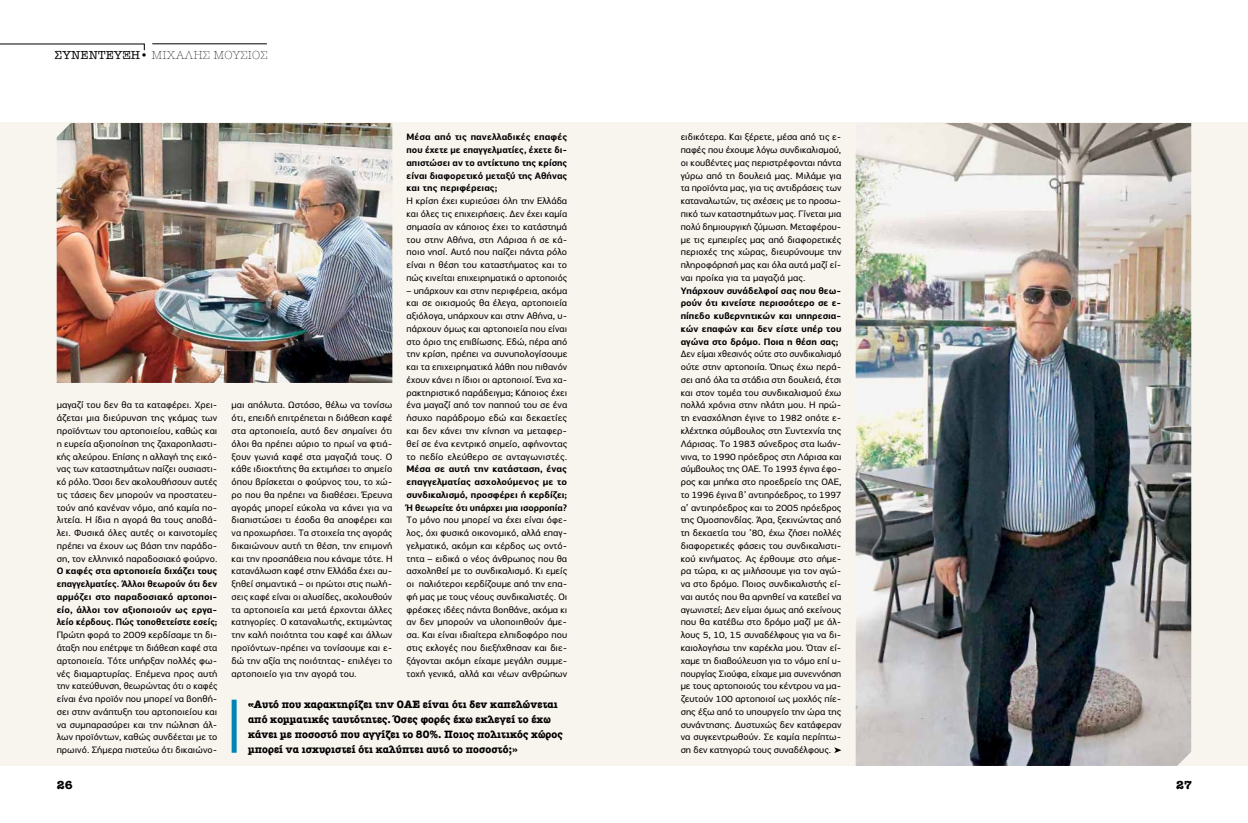
<style>
.page{position:relative;width:1248px;height:823px;background:#fff}
.page>*{position:absolute;margin:0;border:0;box-sizing:border-box;transform-origin:0 0}
.t1{font:300 12px "American Typewriter";letter-spacing:.01em;color:#000}
.t2{font:800 12px "American Typewriter";color:#000}
.t3{font:800 11px/15px "American Typewriter";letter-spacing:.01em;color:#000;scale:.94 1}
.t4{font:9.5px/12.7px "PRC Fidelity";letter-spacing:.005em;color:#000;text-align:justify}
.t5{font:9.5px/12.8px "PRC Fidelity";letter-spacing:.005em;color:#000;text-align:justify;scale:.95 1}
.t6{font:700 9.5px/12.8px "PRC Fidelity";color:#000;text-align:justify}
.s1{font-weight:500}
.s2{color:#ec008c}
</style>
<div class="page">
<div style="left:0;top:123px;width:1247px;height:642px;background:#f8f4ee"></div>
<img style="left:855px;top:123px;width:336px;height:642px">
<img style="left:57px;top:123px;width:335px;height:259px">
<svg style="left:0;top:43px;width:145px;height:8px"></svg>
<hr style="left:152px;top:44px;width:115px;height:1px;background:#000">
<div style="left:231px;top:699px;width:5px;height:53px;background:#0084b6"></div>
<svg style="left:834px;top:747px;width:7px;height:5px"></svg>
<p class="t1" style="left:55px;top:49px;width:214px"><span class="s1">συνεντευξη•</span> μιχαλησ μουσιοσ</p>
<p class="t4" style="left:57px;top:398px;width:162px">μαγαζί του δεν θα τα καταφέρει. Χρει&shy;άζεται μια διεύρυνση της γκάμας των προϊόντων του αρτοποιείου, καθώς και η ευρεία αξιοποίηση της ζαχαροπλαστι&shy;κής αλεύρου. Επίσης η αλλαγή της εικό&shy;νας των καταστημάτων παίζει ουσιαστι&shy;κό ρόλο. Όσοι δεν ακολουθήσουν αυτές τις τάσεις δεν μπορούν να προστατευ&shy;τούν από κανέναν νόμο, από καμία πο&shy;λιτεία. Η ίδια η αγορά θα τους αποβά&shy;λει. Φυσικά όλες αυτές οι καινοτομίες πρέπει να έχουν ως βάση την παράδο&shy;ση, τον ελληνικό παραδοσιακό φούρνο.</p>
<p class="t6" style="left:57px;top:564px;width:162px">Ο καφές στα αρτοποιεία διχάζει τους επαγγελματίες. Άλλοι θεωρούν ότι δεν αρμόζει στο παραδοσιακό αρτοποι&shy;είο, άλλοι τον αξιοποιούν ως εργα&shy;λείο κέρδους. Πώς τοποθετείστε εσείς;</p>
<p class="t4" style="left:57px;top:628px;width:162px">Πρώτη φορά το 2009 κερδίσαμε τη δι&shy;άταξη που επέτρψε τη διάθεση καφέ στα αρτοποιεία. Τότε υπήρξαν πολλές φω&shy;νές διαμαρτυρίας. Επέμενα προς αυτή την κατεύθυνση, θεωρώντας ότι ο καφές είναι ένα προϊόν που μπορεί να βοηθή&shy;σει στην ανάπτυξη του αρτοποιείου και να συμπαρασύρει και την πώληση άλ&shy;λων προϊόντων, καθώς συνδέεται με το πρωινό. Σήμερα πιστεύω ότι δικαιώνο-</p>
<p class="t4" style="left:231px;top:398px;width:162px">μαι απόλυτα. Ωστόσο, θέλω να τονίσω ότι, επειδή επιτρέπεται η διάθεση καφέ στα αρτοποιεία, αυτό δεν σημαίνει ότι όλοι θα πρέπει αύριο το πρωί να φτιά&shy;ξουν γωνιά καφέ στα μαγαζιά τους. Ο κάθε ιδιοκτήτης θα εκτιμήσει το σημείο όπου βρίσκεται ο φούρνος του, το χώ&shy;ρο που θα πρέπει να διαθέσει. Έρευνα αγοράς μπορεί εύκολα να κάνει για να διαπιστώσει τι έσοδα θα αποφέρει και να προχωρήσει. Τα στοιχεία της αγοράς δικαιώνουν αυτή τη θέση, την επιμονή και την προσπάθεια που κάναμε τότε. Η κατανάλωση καφέ στην Ελλάδα έχει αυ&shy;ξηθεί σημαντικά – οι πρώτοι στις πωλή&shy;σεις καφέ είναι οι αλυσίδες, ακολουθούν τα αρτοποιεία και μετά έρχονται άλλες κατηγορίες<span class="s2">.</span> Ο καταναλωτής, εκτιμώντας την καλή ποιότητα του καφέ και άλλων προϊόντων-πρέπει να τονίσουμε και ε&shy;δώ την αξία της ποιότητας- επιλέγει το αρτοποιείο για την αγορά του.</p>
<p class="t6" style="left:406px;top:131px;width:162px">Μέσα από τις πανελλαδικές επαφές που έχετε με επαγγελματίες, έχετε δι&shy;απιστώσει αν το αντίκτυπο της κρίσης είναι διαφορετικό μεταξύ της Αθήνας και της περιφέρειας;</p>
<p class="t4" style="left:406px;top:194px;width:162px">Η κρίση έχει κυριεύσει όλη την Ελλάδα και όλες τις επιχειρήσεις. Δεν έχει καμία σημασία αν κάποιος έχει το κατάστημά του στην Αθήνα, στη Λάρισα ή σε κά&shy;ποιο νησί. Αυτό που παίζει πάντα ρόλο είναι η θέση του καταστήματος και το πώς κινείται επιχειρηματικά ο αρτοποιός</p>
<p class="t4" style="left:406px;top:284px;width:162px">– υπάρχουν και στην περιφέρεια, ακόμα και σε οικισμούς θα έλεγα, αρτοποιεία αξιόλογα, υπάρχουν και στην Αθήνα, υ&shy;πάρχουν όμως και αρτοποιεία που είναι στο όριο της επιβίωσης. Εδώ, πέρα από την κρίση, πρέπει να συνυπολογίσουμε και τα επιχειρηματικά λάθη που πιθανόν έχουν κάνει η ίδιοι οι αρτοποιοί. Ένα χα&shy;ρακτηριστικό παράδειγμα; Kάποιος έχει ένα μαγαζί από τον παππού του σε ένα ήσυχο παράδρομο εδώ και δεκαετίες και δεν κάνει την κίνηση να μεταφερ&shy;θεί σε ένα κεντρικό σημείο, αφήνοντας το πεδίο ελεύθερο σε ανταγωνιστές.</p>
<p class="t6" style="left:406px;top:462px;width:162px">Μέσα σε αυτή την κατάσταση, ένας επαγγελματίας ασχολούμενος με το συνδικαλισμό, προσφέρει ή κερδίζει; Ή θεωρείτε ότι υπάρχει μια ισορροπία?</p>
<p class="t4" style="left:406px;top:513px;width:162px">Το μόνο που μπορεί να έχει είναι όφε&shy;λος, όχι φυσικά οικονομικό, αλλά επαγ&shy;γελματικό, ακόμη και κέρδος ως οντό&shy;τητα – ειδικά ο νέος άνθρωπος που θα ασχοληθεί με το συνδικαλισμό. Κι εμείς οι παλιότεροι κερδίζουμε από την επα&shy;φή μας με τους νέους συνδικαλιστές. Οι φρέσκες ιδέες πάντα βοηθάνε, ακόμα κι αν δεν μπορούν να υλοποιηθούν άμε&shy;σα. Και είναι ιδιαίτερα ελπιδοφόρο που στις εκλογές που διεξήχθησαν και διε&shy;ξάγονται ακόμη είχαμε μεγάλη συμμε&shy;τοχή γενικά, αλλά και νέων ανθρώπων</p>
<p class="t3" style="left:248px;top:696px;width:336px">«Αυτό που χαρακτηρίζει την ΟΑΕ είναι ότι δεν καπελώνεται από κομματικές ταυτότητες. Όσες φορές έχω εκλεγεί το έχω κάνει με ποσοστό που αγγίζει το 80%. Ποιος πολιτικός χώρος μπορεί να ισχυριστεί ότι καλύπτει αυτό το ποσοστό;»</p>
<p class="t4" style="left:680px;top:131px;width:162px">ειδικότερα. Και ξέρετε, μέσα από τις ε&shy;παφές που έχουμε λόγω συνδικαλισμού, οι κουβέντες μας περιστρέφονται πάντα γύρω από τη δουλειά μας. Μιλάμε για τα προϊόντα μας, για τις αντιδράσεις των καταναλωτών, τις σχέσεις με το προσω&shy;πικό των καταστημάτων μας. Γίνεται μια πολύ δημιουργική ζύμωση. Μεταφέρου&shy;με τις εμπειρίες μας από διαφορετικές περιοχές της χώρας, διευρύνουμε την πληροφόρησή μας και όλα αυτά μαζί εί&shy;ναι προίκα για τα μαγαζιά μας.</p>
<p class="t6" style="left:680px;top:284px;width:162px">Υπάρχουν συνάδελφοί σας που θεω&shy;ρούν ότι κινείστε περισσότερο σε ε&shy;πίπεδο κυβερνητικών και υπηρεσια&shy;κών επαφών και δεν είστε υπέρ του αγώνα στο δρόμο. Ποια η θέση σας;</p>
<p class="t5" style="left:680px;top:347px;width:171px">Δεν είμαι χθεσινός ούτε στο συνδικαλισμό ούτε στην αρτοποιία. Όπως έχω περά&shy;σει από όλα τα στάδια στη δουλειά, έτσι και στον τομέα του συνδικαλισμού έχω πολλά χρόνια στην πλάτη μου. Η πρώ&shy;τη ενασχόληση έγινε το 1982 οπότε ε&shy;κλέχτηκα σύμβουλος στη Συντεχνία της Λάρισας. Το 1983 σύνεδρος στα Ιωάν&shy;νινα, το 1990 πρόεδρος στη Λάρισα και σύμβουλος της ΟΑΕ. Το 1993 έγινα έφο&shy;ρος και μπήκα στο προεδρείο της ΟΑΕ, το 1996 έγινα β’ αντιπρόεδρος, το 1997 α’ αντιπρόεδρος και το 2005 πρόεδρος της Ομοσπονδίας. Άρα, ξεκινώντας από τη δεκαετία του ’80, έχω ζήσει πολλές διαφορετικές φάσεις του συνδικαλιστι&shy;κού κινήματος. Ας έρθουμε στο σήμε&shy;ρα τώρα, κι ας μιλήσουμε για τον αγώ&shy;να στο δρόμο. Ποιος συνδικαλιστής εί&shy;ναι αυτός που θα αρνηθεί να κατεβεί να αγωνιστεί; Δεν είμαι όμως από εκείνους που θα κατέβω στο δρόμο μαζί με άλ&shy;λους 5, 10, 15 συναδέλφους για να δι&shy;καιολογήσω την καρέκλα μου. Όταν εί&shy;χαμε τη διαβούλευση για το νόμο επί υ&shy;πουργίας Σιούφα, είχαμε μια συνεννόηση με τους αρτοποιούς του κέντρου να μα&shy;ζευτούν 100 αρτοποιοί ως μοχλός πίε&shy;σης έξω από το υπουργείο την ώρα της συνάντησης. Δυστυχώς δεν κατάφεραν να συγκεντρωθούν. Σε καμία περίπτω&shy;ση δεν κατηγορώ τους συναδέλφους.</p>
<p class="t2" style="left:57px;top:778px;width:17px">26</p>
<p class="t2" style="left:1176px;top:778px;width:17px">27</p>
</div>
